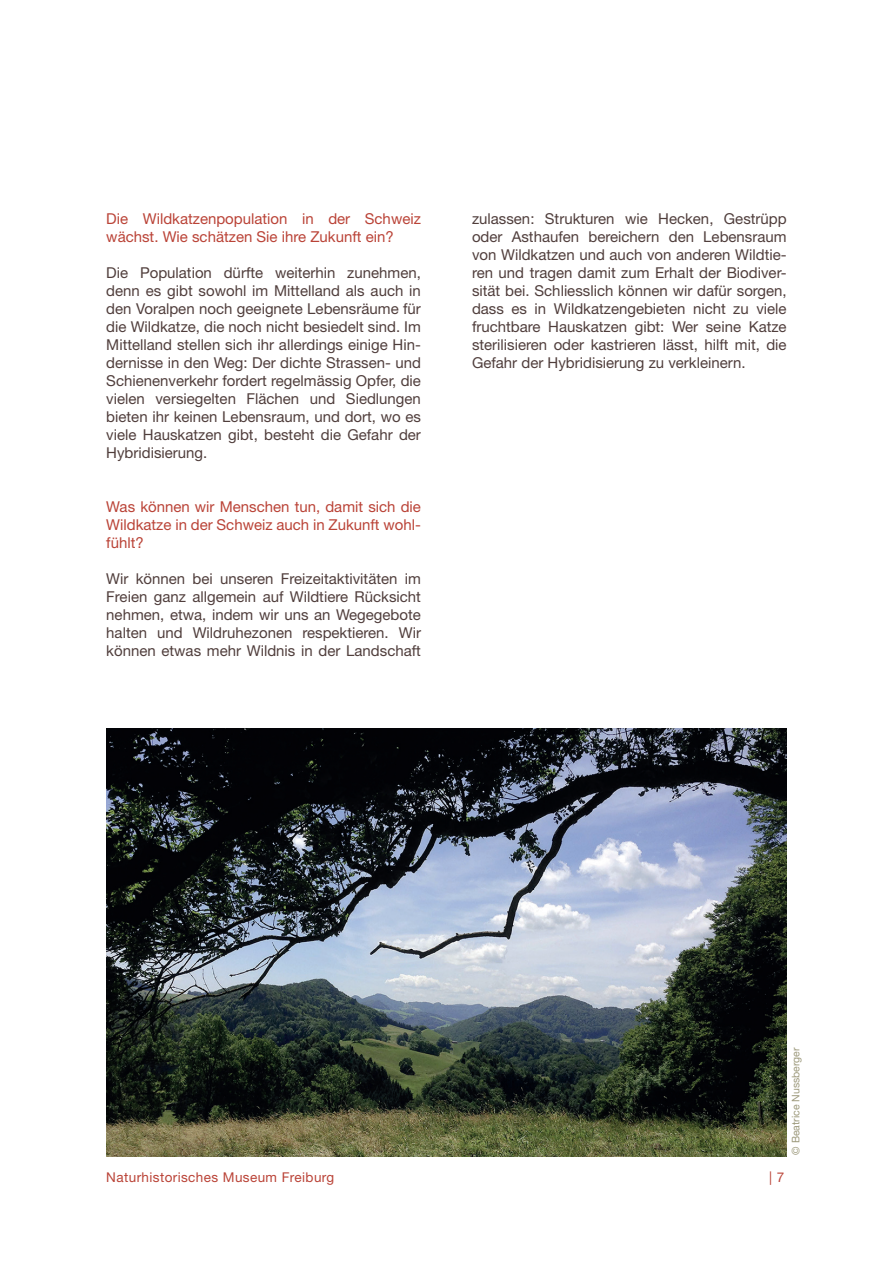
<style>
.page{position:relative;width:893px;height:1263px;background:#fff}
.page>*{position:absolute;margin:0;border:0;box-sizing:border-box;transform-origin:0 0}
.t1{font:15px/18px "Helvetica Neue";color:#503e3c;text-align:justify}
.t2{font:15px/18px "Helvetica Neue";color:#ba4337}
.t3{font:13.5px "Helvetica Neue";letter-spacing:.03em;color:#ba4337}
.t4{font:10.5px "Helvetica Neue";color:#9d9a7c}
</style>
<div class="page">
<img style="left:106px;top:728px;width:681px;height:429px">
<p class="t2" style="left:106px;top:210px;width:316px">Die Wildkatzenpopulation in der Schweiz wächst. Wie schätzen Sie ihre Zukunft ein?</p>
<p class="t1" style="left:106px;top:264px;width:316px">Die Population dürfte weiterhin zunehmen, denn es gibt sowohl im Mittelland als auch in den Voralpen noch geeignete Lebensräume für die Wildkatze, die noch nicht besiedelt sind. Im Mittelland stellen sich ihr allerdings einige Hin&shy;dernisse in den Weg: Der dichte Strassen- und Schienenverkehr fordert regelmässig Opfer, die vielen versiegelten Flächen und Siedlungen bieten ihr keinen Lebensraum, und dort, wo es viele Hauskatzen gibt, besteht die Gefahr der Hybridisierung.</p>
<p class="t2" style="left:106px;top:498px;width:316px;text-align:justify">Was können wir Menschen tun, damit sich die Wildkatze in der Schweiz auch in Zukunft wohl&shy;fühlt?</p>
<p class="t1" style="left:106px;top:570px;width:316px">Wir können bei unseren Freizeitaktivitäten im Freien ganz allgemein auf Wildtiere Rücksicht nehmen, etwa, indem wir uns an Wegegebote halten und Wildruhezonen respektieren. Wir können etwas mehr Wildnis in der Landschaft</p>
<p class="t1" style="left:472px;top:210px;width:316px">zulassen: Strukturen wie Hecken, Gestrüpp oder Asthaufen bereichern den Lebensraum von Wildkatzen und auch von anderen Wildtie&shy;ren und tragen damit zum Erhalt der Biodiver&shy;sität bei. Schliesslich können wir dafür sorgen, dass es in Wildkatzengebieten nicht zu viele fruchtbare Hauskatzen gibt: Wer seine Katze sterilisieren oder kastrieren lässt, hilft mit, die Gefahr der Hybridisierung zu verkleinern.</p>
<p class="t4" style="left:789px;top:1155px;width:109px;rotate:-90deg">© Beatrice Nussberger</p>
<p class="t3" style="left:106px;top:1169px;width:229px">Naturhistorisches Museum Freiburg</p>
<p class="t3" style="left:769px;top:1169px;width:17px">| 7</p>
</div>
